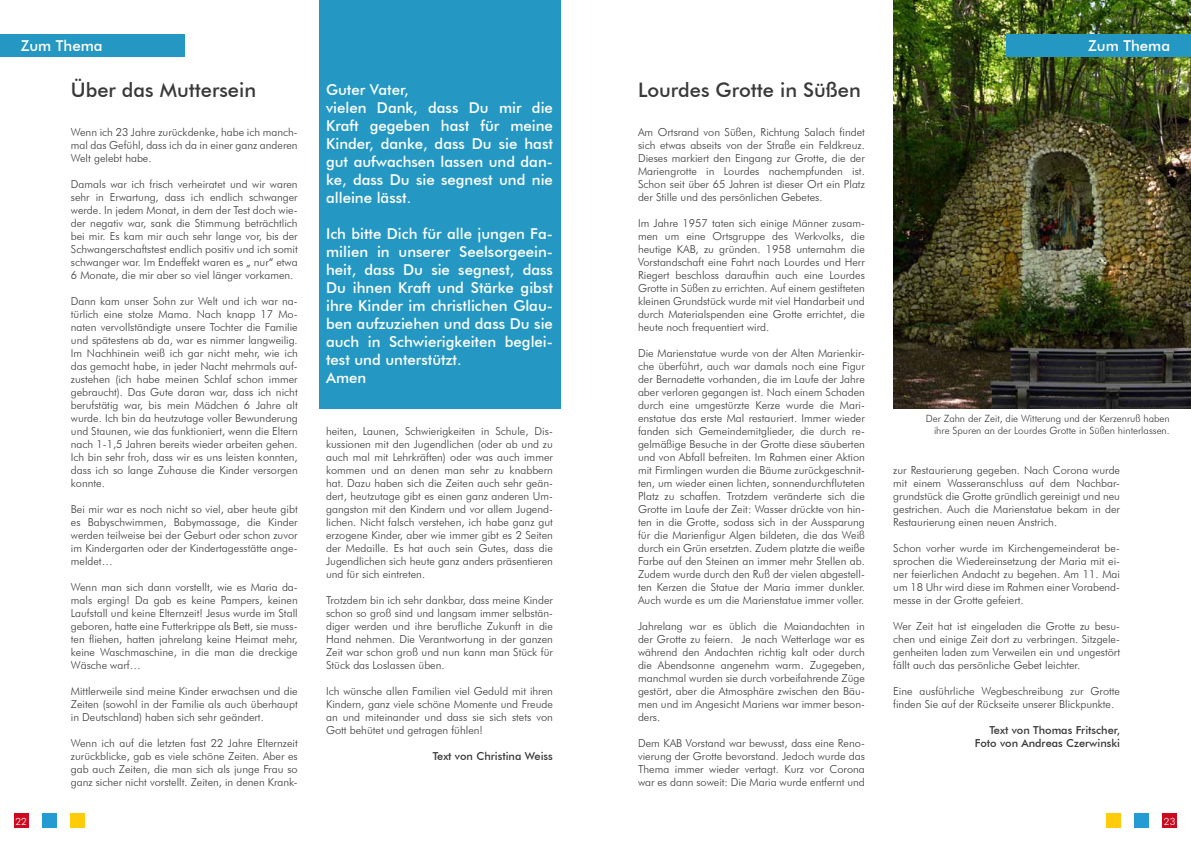
<style>
.page{position:relative;width:1191px;height:842px;background:#fff}
.page>*{position:absolute;margin:0;border:0;box-sizing:border-box;transform-origin:0 0}
.t1{font:500 20px "Futura BT";color:#393939}
.t2{font:500 15px/18px "Futura BT";color:#fff}
.t3{font:300 11px/13px "Futura BT";color:#393939;text-align:justify}
.t4{font:500 11px/13px "Futura BT";color:#393939;text-align:right}
.t5{font:300 10px/12px "Futura BT";color:#393939;text-align:right}
.t6{font:300 10px "Futura BT";color:#fff}
</style>
<div class="page">
<div style="left:14px;top:814px;width:14px;height:14px;background:#cc0a1f"></div>
<div style="left:43px;top:814px;width:14px;height:14px;background:#249bd2"></div>
<div style="left:71px;top:814px;width:14px;height:14px;background:#fecc0b"></div>
<div style="left:1106px;top:814px;width:14px;height:14px;background:#fecc0b"></div>
<div style="left:1134px;top:814px;width:14px;height:14px;background:#249bd2"></div>
<div style="left:1162px;top:814px;width:14px;height:14px;background:#cc0a1f"></div>
<img style="left:893px;top:0;width:298px;height:409px">
<div style="left:0;top:34px;width:184px;height:23px;background:#2498c2"></div>
<div style="left:319px;top:0;width:241px;height:409px;background:#2498c2"></div>
<div style="left:1006px;top:34px;width:185px;height:23px;background:#2498c2"></div>
<h2 class="t2" style="left:21px;top:37px;width:83px">Zum Thema</h2>
<h1 class="t1" style="left:71px;top:78px;width:187px">Über das Muttersein</h1>
<h2 class="t2" style="left:326px;top:81px;width:228px">Guter Vater,<br>vielen Dank, dass Du mir die<br>Kraft gegeben hast für meine<br>Kinder, danke, dass Du sie hast gut aufwachsen lassen und dan&shy;ke, dass Du sie segnest und nie alleine lässt.</h2>
<p class="t2" style="left:326px;top:225px;width:228px">Ich bitte Dich für alle jungen Fa&shy;milien in unserer Seelsorgeein&shy;heit, dass Du sie segnest, dass<br>Du ihnen Kraft und Stärke gibst ihre Kinder im christlichen Glau&shy;ben aufzuziehen und dass Du sie auch in Schwierigkeiten beglei&shy;test und unterstützt.<br>Amen</p>
<p class="t3" style="left:71px;top:125px;width:228px">Wenn ich 23 Jahre zurückdenke, habe ich manch&shy;mal das Gefühl, dass ich da in einer ganz anderen Welt gelebt habe.</p>
<p class="t3" style="left:71px;top:177px;width:228px">Damals war ich frisch verheiratet und wir waren sehr in Erwartung, dass ich endlich schwanger werde. In jedem Monat, in dem der Test doch wie&shy;der negativ war, sank die Stimmung beträchtlich bei mir. Es kam mir auch sehr lange vor, bis der Schwangerschaftstest endlich positiv und ich somit schwanger war. Im Endeffekt waren es „ nur“ etwa 6 Monate, die mir aber so viel länger vorkamen.</p>
<p class="t3" style="left:71px;top:294px;width:228px">Dann kam unser Sohn zur Welt und ich war na&shy;türlich eine stolze Mama. Nach knapp 17 Mo&shy;naten vervollständigte unsere Tochter die Familie und spätestens ab da, war es nimmer langweilig.<br>Im Nachhinein weiß ich gar nicht mehr, wie ich das gemacht habe, in jeder Nacht mehrmals auf&shy;zustehen (ich habe meinen Schlaf schon immer gebraucht). Das Gute daran war, dass ich nicht berufstätig war, bis mein Mädchen 6 Jahre alt wurde. Ich bin da heutzutage voller Bewunderung und Staunen, wie das funktioniert, wenn die Eltern nach 1-1,5 Jahren bereits wieder arbeiten gehen.<br>Ich bin sehr froh, dass wir es uns leisten konnten, dass ich so lange Zuhause die Kinder versorgen konnte.</p>
<p class="t3" style="left:71px;top:502px;width:228px">Bei mir war es noch nicht so viel, aber heute gibt es Babyschwimmen, Babymassage, die Kinder werden teilweise bei der Geburt oder schon zuvor im Kindergarten oder der Kindertagesstätte ange&shy;meldet…</p>
<p class="t3" style="left:71px;top:580px;width:228px">Wenn man sich dann vorstellt, wie es Maria da&shy;mals erging! Da gab es keine Pampers, keinen Laufstall und keine Elternzeit! Jesus wurde im Stall geboren, hatte eine Futterkrippe als Bett, sie muss&shy;ten fliehen, hatten jahrelang keine Heimat mehr, keine Waschmaschine, in die man die dreckige Wäsche warf…</p>
<p class="t3" style="left:71px;top:684px;width:228px">Mittlerweile sind meine Kinder erwachsen und die Zeiten (sowohl in der Familie als auch überhaupt in Deutschland) haben sich sehr geändert.</p>
<p class="t3" style="left:71px;top:736px;width:228px">Wenn ich auf die letzten fast 22 Jahre Elternzeit zurückblicke, gab es viele schöne Zeiten. Aber es gab auch Zeiten, die man sich als junge Frau so ganz sicher nicht vorstellt. Zeiten, in denen Krank-</p>
<p class="t3" style="left:326px;top:424px;width:228px">heiten, Launen, Schwierigkeiten in Schule, Dis&shy;kussionen mit den Jugendlichen (oder ab und zu auch mal mit Lehrkräften) oder was auch immer kommen und an denen man sehr zu knabbern hat. Dazu haben sich die Zeiten auch sehr geän&shy;dert, heutzutage gibt es einen ganz anderen Um&shy;gangston mit den Kindern und vor allem Jugend&shy;lichen. Nicht falsch verstehen, ich habe ganz gut erzogene Kinder, aber wie immer gibt es 2 Seiten der Medaille. Es hat auch sein Gutes, dass die Jugendlichen sich heute ganz anders präsentieren und für sich eintreten.</p>
<p class="t3" style="left:326px;top:593px;width:228px">Trotzdem bin ich sehr dankbar, dass meine Kinder schon so groß sind und langsam immer selbstän&shy;diger werden und ihre berufliche Zukunft in die Hand nehmen. Die Verantwortung in der ganzen Zeit war schon groß und nun kann man Stück für Stück das Loslassen üben.</p>
<p class="t3" style="left:326px;top:685px;width:228px">Ich wünsche allen Familien viel Geduld mit ihren Kindern, ganz viele schöne Momente und Freude an und miteinander und dass sie sich stets von Gott behütet und getragen fühlen!</p>
<p class="t4" style="left:433px;top:750px;width:122px">Text von Christina Weiss</p>
<h1 class="t1" style="left:638px;top:78px;width:224px">Lourdes Grotte in Süßen</h1>
<p class="t3" style="left:638px;top:125px;width:228px">Am Ortsrand von Süßen, Richtung Salach findet sich etwas abseits von der Straße ein Feldkreuz.<br>Dieses markiert den Eingang zur Grotte, die der Mariengrotte in Lourdes nachempfunden ist.<br>Schon seit über 65 Jahren ist dieser Ort ein Platz der Stille und des persönlichen Gebetes.</p>
<p class="t3" style="left:638px;top:216px;width:228px">Im Jahre 1957 taten sich einige Männer zusam&shy;men um eine Ortsgruppe des Werkvolks, die heutige KAB, zu gründen. 1958 unternahm die Vorstandschaft eine Fahrt nach Lourdes und Herr Riegert beschloss daraufhin auch eine Lourdes Grotte in Süßen zu errichten. Auf einem gestifteten kleinen Grundstück wurde mit viel Handarbeit und durch Materialspenden eine Grotte errichtet, die heute noch frequentiert wird.</p>
<p class="t3" style="left:638px;top:346px;width:228px">Die Marienstatue wurde von der Alten Marienkir&shy;che überführt, auch war damals noch eine Figur der Bernadette vorhanden, die im Laufe der Jahre aber verloren gegangen ist. Nach einem Schaden durch eine umgestürzte Kerze wurde die Mari&shy;enstatue das erste Mal restauriert. Immer wieder fanden sich Gemeindemitglieder, die durch re&shy;gelmäßige Besuche in der Grotte diese säuberten und von Abfall befreiten. Im Rahmen einer Aktion mit Firmlingen wurden die Bäume zurückgeschnit&shy;ten, um wieder einen lichten, sonnendurchfluteten Platz zu schaffen. Trotzdem veränderte sich die Grotte im Laufe der Zeit: Wasser drückte von hin&shy;ten in die Grotte, sodass sich in der Aussparung für die Marienfigur Algen bildeten, die das Weiß durch ein Grün ersetzten. Zudem platzte die weiße Farbe auf den Steinen an immer mehr Stellen ab.<br>Zudem wurde durch den Ruß der vielen abgestell&shy;ten Kerzen die Statue der Maria immer dunkler.<br>Auch wurde es um die Marienstatue immer voller.</p>
<p class="t3" style="left:638px;top:619px;width:228px">Jahrelang war es üblich die Maiandachten in der Grotte zu feiern. Je nach Wetterlage war es während den Andachten richtig kalt oder durch die Abendsonne angenehm warm. Zugegeben, manchmal wurden sie durch vorbeifahrende Züge gestört, aber die Atmosphäre zwischen den Bäu&shy;men und im Angesicht Mariens war immer beson&shy;ders.</p>
<p class="t3" style="left:638px;top:736px;width:228px">Dem KAB Vorstand war bewusst, dass eine Reno&shy;vierung der Grotte bevorstand. Jedoch wurde das Thema immer wieder vertagt. Kurz vor Corona war es dann soweit: Die Maria wurde entfernt und</p>
<h2 class="t2" style="left:1088px;top:37px;width:83px">Zum Thema</h2>
<p class="t5" style="left:925px;top:412px;width:245px">Der Zahn der Zeit, die Witterung und der Kerzenruß haben ihre Spuren an der Lourdes Grotte in Süßen hinterlassen.</p>
<p class="t3" style="left:893px;top:463px;width:228px">zur Restaurierung gegeben. Nach Corona wurde mit einem Wasseranschluss auf dem Nachbar&shy;grundstück die Grotte gründlich gereinigt und neu gestrichen. Auch die Marienstatue bekam in der Restaurierung einen neuen Anstrich.</p>
<p class="t3" style="left:893px;top:541px;width:228px">Schon vorher wurde im Kirchengemeinderat be&shy;sprochen die Wiedereinsetzung der Maria mit ei&shy;ner feierlichen Andacht zu begehen. Am 11. Mai um 18 Uhr wird diese im Rahmen einer Vorabend&shy;messe in der Grotte gefeiert.</p>
<p class="t3" style="left:893px;top:619px;width:228px">Wer Zeit hat ist eingeladen die Grotte zu besu&shy;chen und einige Zeit dort zu verbringen. Sitzgele&shy;genheiten laden zum Verweilen ein und ungestört fällt auch das persönliche Gebet leichter.</p>
<p class="t3" style="left:893px;top:684px;width:228px">Eine ausführliche Wegbeschreibung zur Grotte finden Sie auf der Rückseite unserer Blickpunkte.</p>
<p class="t4" style="left:974px;top:723px;width:147px">Text von Thomas Fritscher,<br>Foto von Andreas Czerwinski</p>
<p class="t6" style="left:15px;top:815px;width:13px">22</p>
<p class="t6" style="left:1164px;top:815px;width:13px">23</p>
</div>
